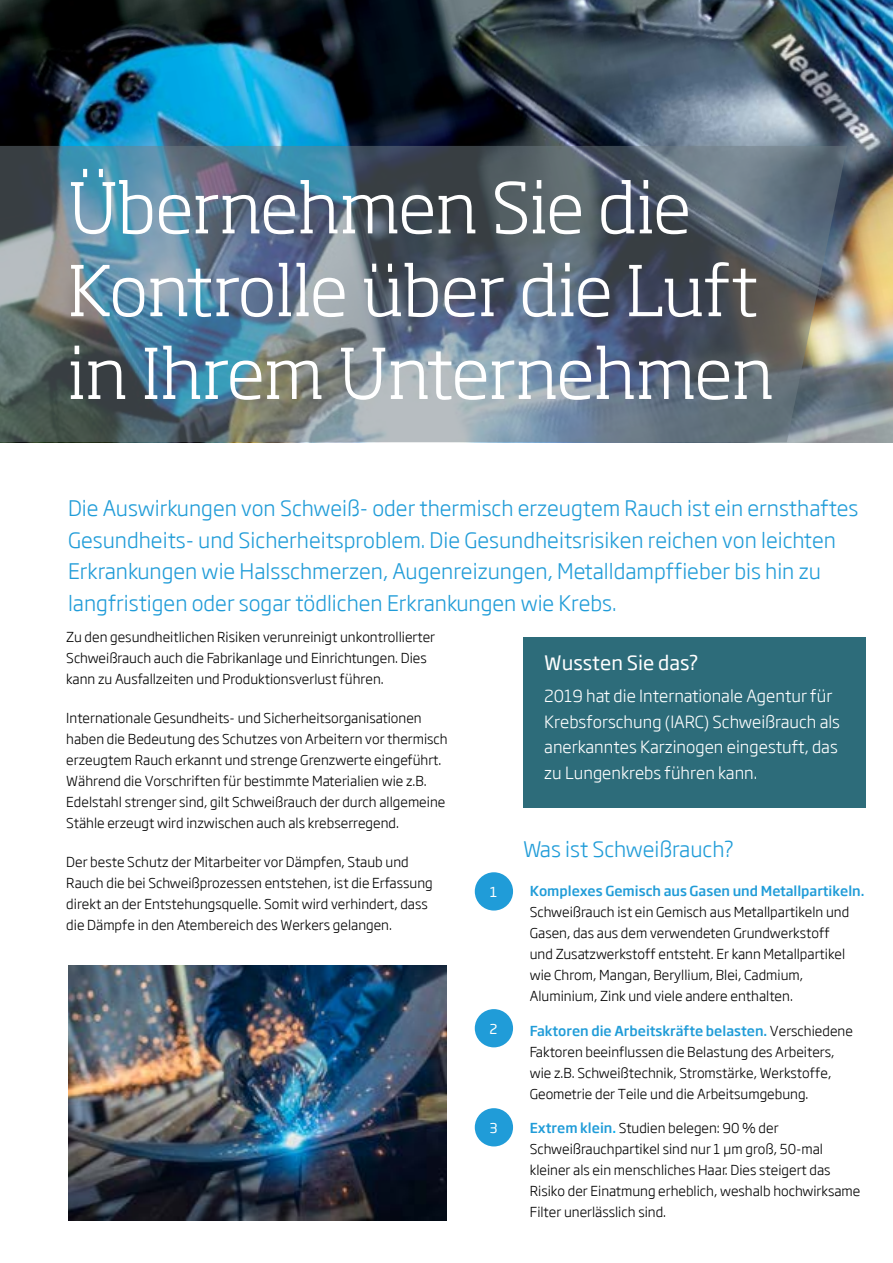
<style>
.page{position:relative;width:893px;height:1263px;background:#fff}
.page>*{position:absolute;margin:0;border:0;box-sizing:border-box;transform-origin:0 0}
.t1{font:300 69px/82.8px "Soho Std";color:#fff}
.t2{font:300 21px/31.5px "Soho Gothic Pro";color:#209cd8}
.t3{font:19.5px "Soho Gothic Pro";color:#fff}
.t4{font:300 16.5px/25.5px "Soho Gothic Pro";color:#fff}
.t5{font:300 13.5px/21px "Soho Gothic Pro";color:#000}
.t6{font:500 13.5px "Soho Gothic Pro";color:#209cd8}
.t7{font:13.5px "Soho Gothic Pro";color:#fff}
.s1{font-weight:500;color:#209cd8}
.s2{font-weight:500;color:#00aeef}
</style>
<div class="page">
<img style="left:68px;top:965px;width:378px;height:255px">
<div style="left:523px;top:637px;width:343px;height:171px;background:#2d6c7a"></div>
<img style="left:0;top:0;width:893px;height:442px">
<img style="left:0;top:146px;width:847px;height:296px">
<div style="left:475px;top:872px;width:38px;height:38px;background:#209cd8;border-radius:50%"></div>
<div style="left:475px;top:1009px;width:38px;height:38px;background:#209cd8;border-radius:50%"></div>
<div style="left:475px;top:1108px;width:38px;height:38px;background:#209cd8;border-radius:50%"></div>
<h1 class="t1" style="left:68px;top:166px;width:708px">Übernehmen Sie die<br>Kontrolle über die Luft in Ihrem Unternehmen</h1>
<p class="t2" style="left:68px;top:491px;width:792px">Die Auswirkungen von Schweiß- oder thermisch erzeugtem Rauch ist ein ernsthaftes Gesundheits- und Sicherheitsproblem. Die Gesundheitsrisiken reichen von leichten Erkrankungen wie Halsschmerzen, Augenreizungen, Metalldampffieber bis hin zu langfristigen oder sogar tödlichen Erkrankungen wie Krebs.</p>
<p class="t5" style="left:66px;top:626px;width:370px">Zu den gesundheitlichen Risiken verunreinigt unkontrollierter<br>Schweißrauch auch die Fabrikanlage und Einrichtungen. Dies kann zu Ausfallzeiten und Produktionsverlust führen.</p>
<p class="t5" style="left:66px;top:707px;width:383px">Internationale Gesundheits- und Sicherheitsorganisationen haben die Bedeutung des Schutzes von Arbeitern vor thermisch erzeugtem Rauch erkannt und strenge Grenzwerte eingeführt.<br>Während die Vorschriften für bestimmte Materialien wie z.B.<br>Edelstahl strenger sind, gilt Schweißrauch der durch allgemeine Stähle erzeugt wird inzwischen auch als krebserregend.</p>
<p class="t5" style="left:66px;top:851px;width:368px">Der beste Schutz der Mitarbeiter vor Dämpfen, Staub und Rauch die bei Schweißprozessen entstehen, ist die Erfassung direkt an der Entstehungsquelle. Somit wird verhindert, dass die Dämpfe in den Atembereich des Werkers gelangen.</p>
<h3 class="t3" style="left:544px;top:648px;width:156px">Wussten Sie das?</h3>
<p class="t4" style="left:544px;top:682px;width:297px">2019 hat die Internationale Agentur für Krebsforschung (IARC) Schweißrauch als anerkanntes Karzinogen eingestuft, das zu Lungenkrebs führen kann.</p>
<h2 class="t2" style="left:523px;top:832px;width:213px">Was ist Schweißrauch?</h2>
<p class="t6" style="left:530px;top:880px;width:336px">Komplexes Gemisch aus Gasen und Metallpartikeln.</p>
<p class="t5" style="left:530px;top:901px;width:321px">Schweißrauch ist ein Gemisch aus Metallpartikeln und Gasen, das aus dem verwendeten Grundwerkstoff und Zusatzwerkstoff entsteht. Er kann Metallpartikel wie Chrom, Mangan, Beryllium, Blei, Cadmium, Aluminium, Zink und viele andere enthalten.</p>
<p class="t5" style="left:530px;top:1019px;width:325px"><span class="s1">Faktoren die Arbeitskräfte belasten.</span> Verschiedene Faktoren beeinflussen die Belastung des Arbeiters, wie z.B. Schweißtechnik, Stromstärke, Werkstoffe, Geometrie der Teile und die Arbeitsumgebung.</p>
<p class="t5" style="left:530px;top:1117px;width:332px"><span class="s1">Extrem klein</span><span class="s2">.</span> Studien belegen: 90 % der Schweißrauchpartikel sind nur 1 μm groß, 50-mal kleiner als ein menschliches Haar. Dies steigert das Risiko der Einatmung erheblich, weshalb hochwirksame Filter unerlässlich sind.</p>
<p class="t7" style="left:490px;top:881px;width:9px">1</p>
<p class="t7" style="left:490px;top:1018px;width:9px">2</p>
<p class="t7" style="left:489px;top:1117px;width:10px">3</p>
</div>
